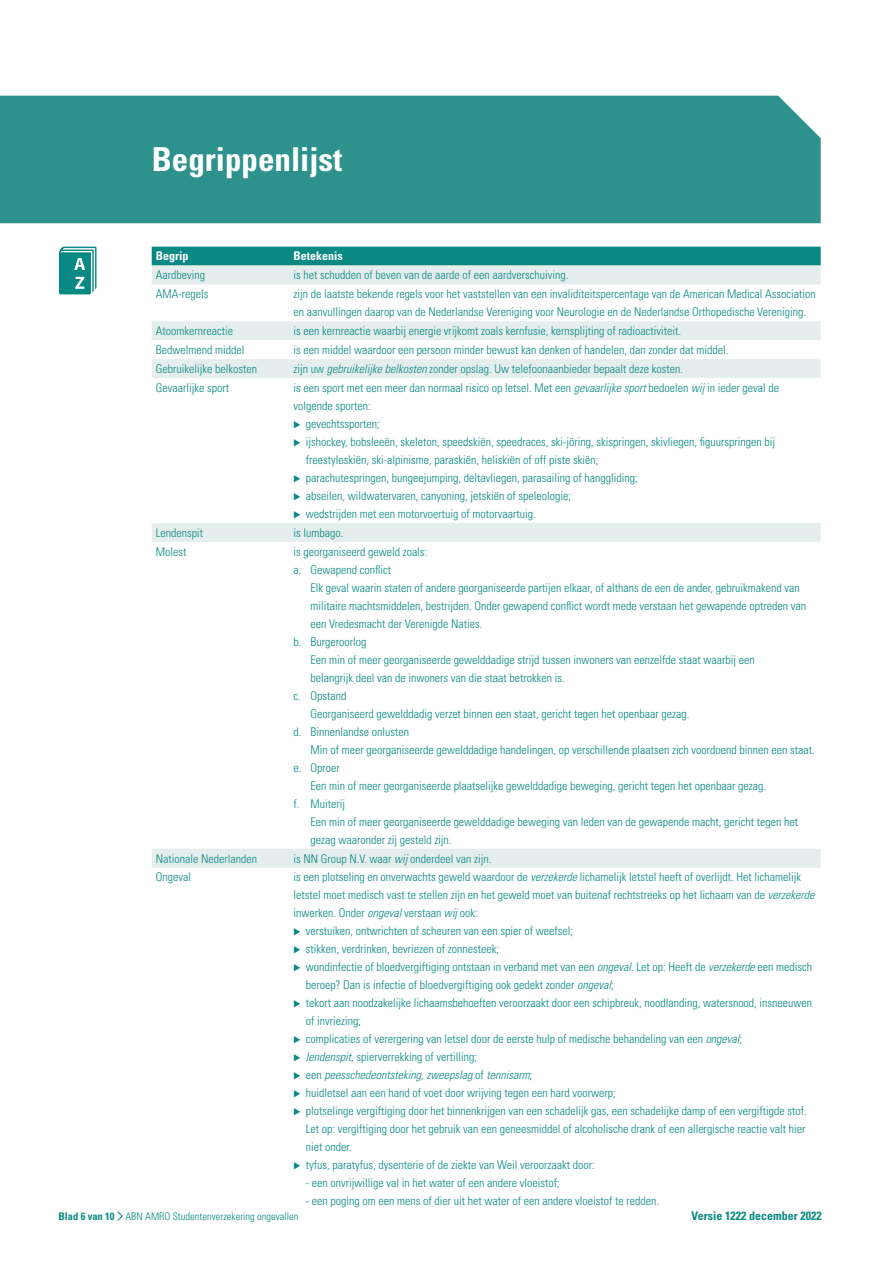
<style>
.page{position:relative;width:893px;height:1263px;background:#fff}
.page>*{position:absolute;margin:0;border:0;box-sizing:border-box;transform-origin:0 0}
.t1{font:700 condensed 33px "Univers LT Std";color:#fff}
.t2{font:300 condensed 12px/18px "Univers LT Std";color:#098983}
.t3{font:italic 300 condensed 12px "Univers LT Std";color:#098983}
.t4{font:700 condensed 12px "Univers LT Std";color:#098983}
.t5{font:700 condensed 12px "Univers LT Std";color:#fff}
.t6{font:300 condensed 10.5px "Univers LT Std";color:#098983}
.s1{font-style:italic}
.s2{font-style:normal}
.s3{font-weight:700}
</style>
<div class="page">
<div style="left:0;top:96px;width:821px;height:127px;background:#2d918c"></div>
<svg style="left:59px;top:247px;width:38px;height:48px;background:#3ea29e"></svg>
<div style="left:152px;top:247px;width:669px;height:19px;background:#098983"></div>
<svg style="left:152px;top:266px;width:669px;height:602px"></svg>
<svg style="left:117px;top:1211px;width:6px;height:10px"></svg>
<svg style="left:294px;top:421px;width:6px;height:7px"></svg>
<svg style="left:294px;top:439px;width:6px;height:7px"></svg>
<svg style="left:294px;top:475px;width:6px;height:7px"></svg>
<svg style="left:294px;top:493px;width:6px;height:7px"></svg>
<svg style="left:294px;top:511px;width:6px;height:7px"></svg>
<h1 class="t1" style="left:152px;top:139px;width:192px">Begrippenlijst</h1>
<p class="t5" style="left:156px;top:249px;width:34px">Begrip</p>
<p class="t5" style="left:293px;top:249px;width:51px">Betekenis</p>
<p class="t2" style="left:156px;top:266px;width:51px">Aardbeving</p>
<p class="t2" style="left:293px;top:266px;width:277px">is het schudden of beven van de aarde of een aardverschuiving.</p>
<p class="t2" style="left:156px;top:285px;width:54px">AMA-regels</p>
<p class="t2" style="left:293px;top:285px;width:524px">zijn de laatste bekende regels voor het vaststellen van een invaliditeitspercentage van de American Medical Association en aanvullingen daarop van de Nederlandse Vereniging voor Neurologie en de Nederlandse Orthopedische Vereniging.</p>
<p class="t2" style="left:156px;top:322px;width:79px">Atoomkernreactie</p>
<p class="t2" style="left:293px;top:322px;width:389px">is een kernreactie waarbij energie vrijkomt zoals kernfusie, kernsplijting of radioactiviteit.</p>
<p class="t2" style="left:156px;top:341px;width:90px">Bedwelmend middel</p>
<p class="t2" style="left:293px;top:341px;width:437px">is een middel waardoor een persoon minder bewust kan denken of handelen, dan zonder dat middel.</p>
<p class="t2" style="left:156px;top:360px;width:103px">Gebruikelijke belkosten</p>
<p class="t2" style="left:293px;top:360px;width:391px">zijn uw <span class="s1">gebruikelijke belkosten</span> zonder opslag. Uw telefoonaanbieder bepaalt deze kosten.</p>
<p class="t2" style="left:156px;top:379px;width:75px">Gevaarlijke sport</p>
<p class="t2" style="left:293px;top:379px;width:487px">is een sport met een meer dan normaal risico op letsel. Met een <span class="s1">gevaarlijke sport</span> bedoelen <span class="s1">wij</span> in ieder geval de</p>
<p class="t2" style="left:293px;top:397px;width:79px">volgende sporten:</p>
<p class="t2" style="left:306px;top:415px;width:75px">gevechtssporten;</p>
<p class="t2" style="left:306px;top:433px;width:471px">ijshockey, bobsleeën, skeleton, speedskiën, speedraces, ski-jöring, skispringen, skivliegen, figuurspringen bij</p>
<p class="t2" style="left:306px;top:451px;width:294px">freestyleskiën, ski-alpinisme, paraskiën, heliskiën of off piste skiën;</p>
<p class="t2" style="left:306px;top:469px;width:333px">parachutespringen, bungeejumping, deltavliegen, parasailing of hanggliding;</p>
<p class="t2" style="left:306px;top:487px;width:267px">abseilen, wildwatervaren, canyoning, jetskiën of speleologie;</p>
<p class="t2" style="left:306px;top:505px;width:231px">wedstrijden met een motorvoertuig of motorvaartuig.</p>
<p class="t2" style="left:156px;top:523px;width:49px">Lendenspit</p>
<p class="t2" style="left:293px;top:523px;width:51px">is lumbago.</p>
<p class="t2" style="left:156px;top:542px;width:32px">Molest</p>
<p class="t2" style="left:293px;top:542px;width:135px">is georganiseerd geweld zoals: a. Gewapend conflict</p>
<p class="t2" style="left:310px;top:578px;width:491px">Elk geval waarin staten of andere georganiseerde partijen elkaar, of althans de een de ander, gebruikmakend van</p>
<p class="t2" style="left:310px;top:596px;width:497px">militaire machtsmiddelen, bestrijden. Onder gewapend conflict wordt mede verstaan het gewapende optreden van</p>
<p class="t2" style="left:310px;top:614px;width:173px">een Vredesmacht der Verenigde Naties.</p>
<p class="t2" style="left:293px;top:632px;width:74px">b. Burgeroorlog</p>
<p class="t2" style="left:310px;top:650px;width:446px">Een min of meer georganiseerde gewelddadige strijd tussen inwoners van eenzelfde staat waarbij een</p>
<p class="t2" style="left:310px;top:668px;width:256px">belangrijk deel van de inwoners van die staat betrokken is.</p>
<p class="t2" style="left:293px;top:686px;width:54px">c. Opstand</p>
<p class="t2" style="left:310px;top:704px;width:381px">Georganiseerd gewelddadig verzet binnen een staat, gericht tegen het openbaar gezag.</p>
<p class="t2" style="left:293px;top:722px;width:117px">d. Binnenlandse onlusten</p>
<p class="t2" style="left:310px;top:740px;width:506px">Min of meer georganiseerde gewelddadige handelingen, op verschillende plaatsen zich voordoend binnen een staat.</p>
<p class="t2" style="left:293px;top:758px;width:48px">e. Oproer</p>
<p class="t2" style="left:310px;top:776px;width:457px">Een min of meer georganiseerde plaatselijke gewelddadige beweging, gericht tegen het openbaar gezag.</p>
<p class="t2" style="left:293px;top:794px;width:53px">f. Muiterij</p>
<p class="t2" style="left:310px;top:812px;width:489px">Een min of meer georganiseerde gewelddadige beweging van leden van de gewapende macht, gericht tegen het</p>
<p class="t2" style="left:310px;top:830px;width:143px">gezag waaronder zij gesteld zijn.</p>
<p class="t2" style="left:156px;top:849px;width:103px">Nationale Nederlanden</p>
<p class="t2" style="left:293px;top:849px;width:200px">is NN Group N.V. waar <span class="s1">wij</span> onderdeel van zijn.</p>
<p class="t2" style="left:156px;top:868px;width:37px">Ongeval</p>
<p class="t2" style="left:293px;top:868px;width:509px">is een plotseling en onverwachts geweld waardoor de <span class="s1">verzekerde</span> lichamelijk letstel heeft of overlijdt. Het lichamelijk</p>
<p class="t2" style="left:293px;top:886px;width:523px">letstel moet medisch vast te stellen zijn en het geweld moet van buitenaf rechtstreeks op het lichaam van de <span class="s1">verzekerde</span></p>
<p class="t2" style="left:293px;top:904px;width:186px">inwerken. Onder <span class="s1">ongeval</span> verstaan <span class="s1">wij</span> ook:</p>
<p class="t2" style="left:306px;top:922px;width:269px">verstuiken, ontwrichten of scheuren van een spier of weefsel;</p>
<p class="t2" style="left:306px;top:940px;width:195px">stikken, verdrinken, bevriezen of zonnesteek;</p>
<p class="t2" style="left:306px;top:958px;width:508px">wondinfectie of bloedvergiftiging ontstaan in verband met van een <span class="s1">ongeval</span>. Let op: Heeft de <span class="s1">verzekerde</span> een medisch</p>
<p class="t2" style="left:306px;top:976px;width:309px">beroep? Dan is infectie of bloedvergiftiging ook gedekt zonder <span class="s1">ongeval</span>;</p>
<p class="t2" style="left:306px;top:994px;width:508px">tekort aan noodzakelijke lichaamsbehoeften veroorzaakt door een schipbreuk, noodlanding, watersnood, insneeuwen</p>
<p class="t2" style="left:306px;top:1012px;width:57px">of invriezing;</p>
<p class="t2" style="left:306px;top:1030px;width:438px">complicaties of verergering van letsel door de eerste hulp of medische behandeling van een <span class="s1">ongeval</span>;</p>
<p class="t2" style="left:306px;top:1048px;width:173px"><span class="s1">lendenspit</span>, spierverrekking of vertilling;</p>
<p class="t3" style="left:306px;top:1068px;width:228px"><span class="s2">een</span> peesschedeontsteking<span class="s2">,</span> zweepslag <span class="s2">of</span> tennisarm<span class="s2">;</span></p>
<p class="t2" style="left:306px;top:1084px;width:311px">huidletsel aan een hand of voet door wrijving tegen een hard voorwerp;</p>
<p class="t2" style="left:306px;top:1102px;width:503px">plotselinge vergiftiging door het binnenkrijgen van een schadelijk gas, een schadelijke damp of een vergiftigde stof.</p>
<p class="t2" style="left:306px;top:1120px;width:501px">Let op: vergiftiging door het gebruik van een geneesmiddel of alcoholische drank of een allergische reactie valt hier</p>
<p class="t2" style="left:306px;top:1138px;width:47px">niet onder.</p>
<p class="t2" style="left:306px;top:1156px;width:290px">tyfus, paratyfus, dysenterie of de ziekte van Weil veroorzaakt door:</p>
<p class="t2" style="left:306px;top:1174px;width:255px">- een onvrijwillige val in het water of een andere vloeistof;</p>
<p class="t2" style="left:306px;top:1192px;width:355px">- een poging om een mens of dier uit het water of een andere vloeistof te redden.</p>
<p class="t6" style="left:59px;top:1210px;width:242px"><span class="s3">Blad 6 van 10</span> ABN AMRO Studentenverzekering ongevallen</p>
<p class="t4" style="left:692px;top:1208px;width:132px">Versie 1222 december 2022</p>
</div>
